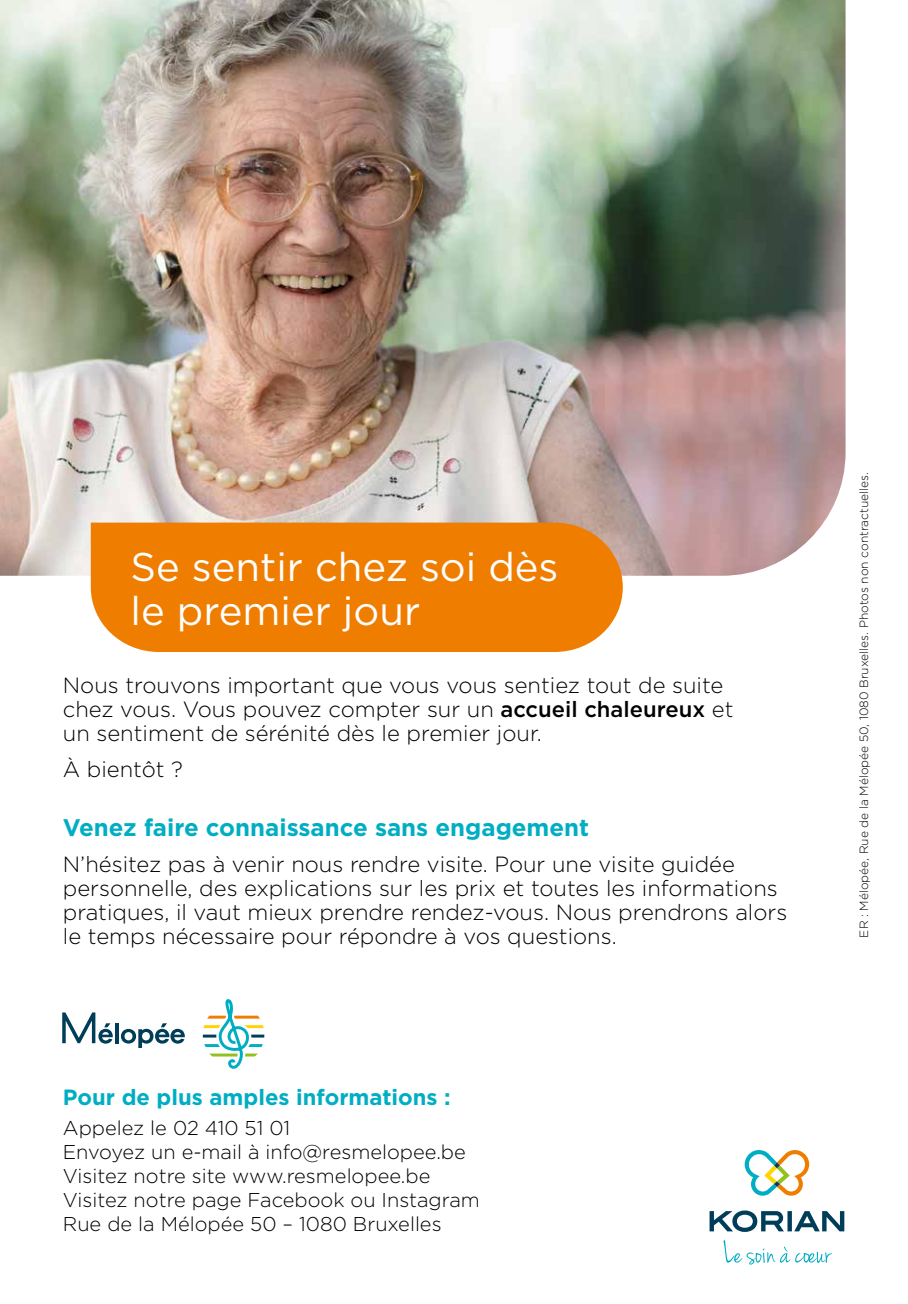
<style>
.page{position:relative;width:908px;height:1304px;background:#fff}
.page>*{position:absolute;margin:0;border:0;box-sizing:border-box;transform-origin:0 0}
.t1{font:40px/44px "Gotham";color:#fff}
.t2{font:700 24px "Gotham";color:#00aec3}
.t3{font:300 22px/24px "Gotham";color:#000}
.t4{font:700 22px "Gotham";color:#00aec3}
.t5{font:300 20px/24px "Gotham";color:#000}
.t6{font:300 12px "Gotham";color:#000}
.s1{font-weight:500}
</style>
<div class="page">
<img style="left:0;top:0;width:845px;height:576px">
<svg style="left:744px;top:1150px;width:64px;height:46px"></svg>
<svg style="left:709px;top:1210px;width:135px;height:22px"></svg>
<svg style="left:723px;top:1240px;width:108px;height:25px"></svg>
<div style="left:91px;top:523px;width:531px;height:129px;background:#ef7d00"></div>
<svg style="left:62px;top:1012px;width:51px;height:32px"></svg>
<hr style="left:115px;top:1023px;width:4px;height:20px;background:#003d58">
<svg style="left:121px;top:1023px;width:64px;height:25px"></svg>
<svg style="left:203px;top:1000px;width:61px;height:69px"></svg>
<h1 class="t1" style="left:130px;top:544px;width:429px">Se sentir chez soi dès le premier jour</h1>
<p class="t3" style="left:63px;top:673px;width:671px">Nous trouvons important que vous vous sentiez tout de suite chez vous. Vous pouvez compter sur un <span class="s1">accueil chaleureux</span> et un sentiment de sérénité dès le premier jour.</p>
<p class="t3" style="left:63px;top:757px;width:122px">À bientôt ?</p>
<p class="t2" style="left:63px;top:812px;width:527px">Venez faire connaissance sans engagement</p>
<p class="t3" style="left:63px;top:852px;width:725px">N’hésitez pas à venir nous rendre visite. Pour une visite guidée personnelle, des explications sur les prix et toutes les informations pratiques, il vaut mieux prendre rendez-vous. Nous prendrons alors le temps nécessaire pour répondre à vos questions.</p>
<p class="t4" style="left:63px;top:1083px;width:389px">Pour de plus amples informations :</p>
<p class="t5" style="left:63px;top:1115px;width:418px">Appelez le 02 410 51 01<br>Envoyez un e-mail à info@resmelopee.be Visitez notre site www.resmelopee.be Visitez notre page Facebook ou Instagram Rue de la Mélopée 50 – 1080 Bruxelles</p>
<p class="t6" style="left:855px;top:937px;width:467px;rotate:-90deg">ER : Mélopée, Rue de la Mélopée 50, 1080 Bruxelles. Photos non contractuelles.</p>
</div>
